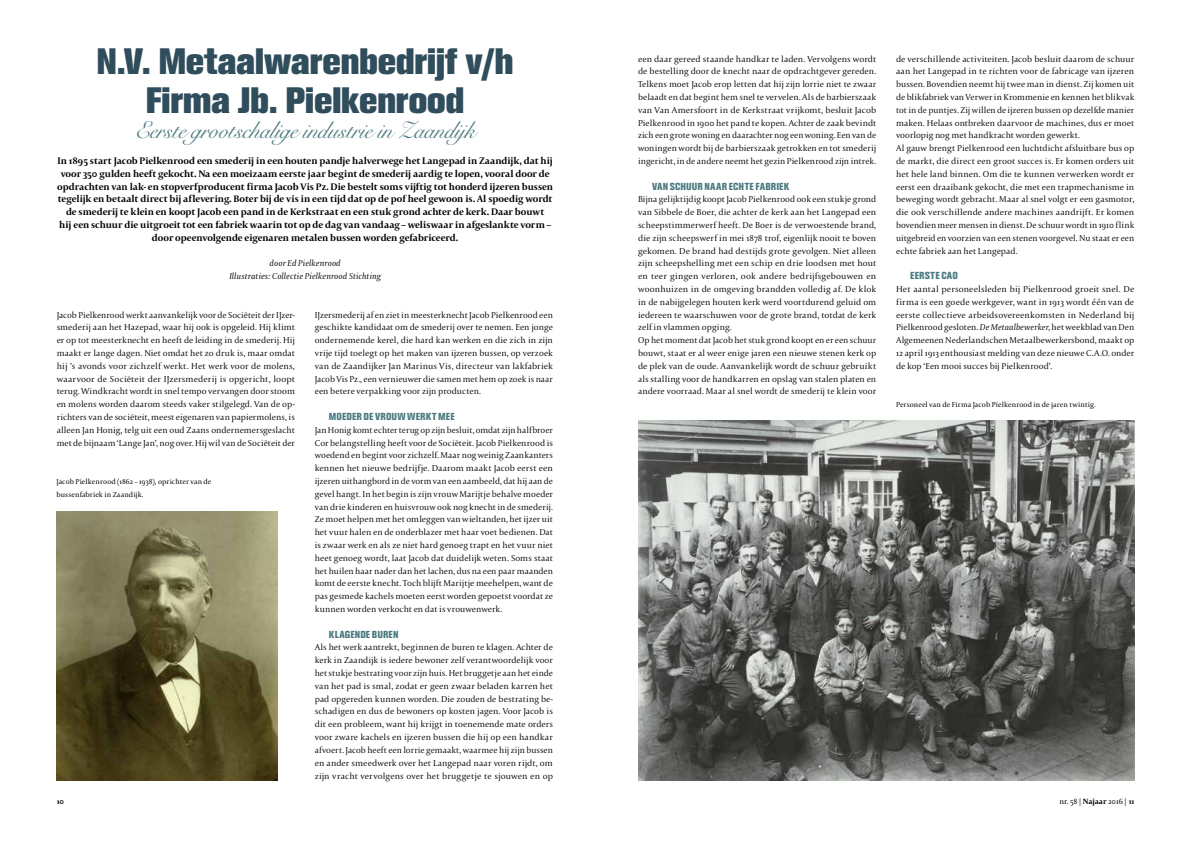
<style>
.page{position:relative;width:1191px;height:842px;background:#fff}
.page>*{position:absolute;margin:0;border:0;box-sizing:border-box;transform-origin:0 0}
.t1{font:36px/38.4px "Ad Grotesk SB Ext Bol Con";letter-spacing:-.02em;color:#304d5c;text-align:center}
.t2{font:24px "Judith";color:#497a7f}
.t3{font:700 10px/12.8px "Capitolium Os F";letter-spacing:-.005em;color:#000;text-align:center}
.t4{font:10px "Ad Grotesk SB Bol Con";letter-spacing:.01em;color:#497a7f}
.t5{font:300 9px/12.8px "Capitolium Os F";letter-spacing:.005em;color:#000;text-align:justify}
.t6{font:italic 9px/12.8px "Capitolium Os F";letter-spacing:.015em;color:#000;text-align:center}
.t7{font:8px "Capitolium Os F";color:#000}
.t8{font:700 8px "Capitolium Os F";color:#000}
.t9{font:7.5px/12.8px "Capitolium Os F";letter-spacing:.01em;color:#000}
.s1{font-weight:400;font-style:italic}
.s2{font-weight:700}
</style>
<div class="page">
<img style="left:57px;top:511px;width:220px;height:269px">
<img style="left:638px;top:421px;width:496px;height:359px">
<h1 class="t1" style="left:96px;top:45px;width:419px">N.V. Metaalwarenbedrijf v/h<br>Firma Jb. Pielkenrood</h1>
<h2 class="t2" style="left:135px;top:117px;width:348px">Eerste grootschalige industrie in Zaandijk</h2>
<p class="t3" style="left:57px;top:154px;width:497px">In 1895 start Jacob Pielkenrood een smederij in een houten pandje halverwege het Langepad in Zaandijk, dat hij voor 350 gulden heeft gekocht. Na een moeizaam eerste jaar begint de smederij aardig te lopen, vooral door de opdrachten van lak- en stopverfproducent firma Jacob Vis Pz. Die bestelt soms vijftig tot honderd ijzeren bussen tegelijk en betaalt direct bij aflevering. Boter bij de vis in een tijd dat op de pof heel gewoon is. Al spoedig wordt de smederij te klein en koopt Jacob een pand in de Kerkstraat en een stuk grond achter de kerk. Daar bouwt<br>hij een schuur die uitgroeit tot een fabriek waarin tot op de dag van vandaag – weliswaar in afgeslankte vorm – door opeenvolgende eigenaren metalen bussen worden gefabriceerd.</p>
<p class="t6" style="left:229px;top:257px;width:153px">door Ed Pielkenrood<br>Illustraties: Collectie Pielkenrood Stichting</p>
<p class="t5" style="left:57px;top:308px;width:240px">Jacob Pielkenrood werkt aanvankelijk voor de Sociëteit der IJzer&shy;smederij aan het Hazepad, waar hij ook is opgeleid. Hij klimt er op tot meesterknecht en heeft de leiding in de smederij. Hij maakt er lange dagen. Niet omdat het zo druk is, maar omdat hij ’s avonds voor zichzelf werkt. Het werk voor de molens, waarvoor de Sociëteit der IJzersmederij is opgericht, loopt terug. Windkracht wordt in snel tempo vervangen door stoom en molens worden daarom steeds vaker stilgelegd. Van de op&shy;richters van de sociëteit, meest eigenaren van papiermolens, is alleen Jan Honig, telg uit een oud Zaans ondernemersgeslacht met de bijnaam ‘Lange Jan’, nog over. Hij wil van de Sociëteit der</p>
<p class="t5" style="left:315px;top:308px;width:240px">IJzersmederij af en ziet in meesterknecht Jacob Pielkenrood een geschikte kandidaat om de smederij over te nemen. Een jonge ondernemende kerel, die hard kan werken en die zich in zijn vrije tijd toelegt op het maken van ijzeren bussen, op verzoek van de Zaandijker Jan Marinus Vis, directeur van lakfabriek Jacob Vis Pz., een vernieuwer die samen met hem op zoek is naar een betere verpakking voor zijn producten.</p>
<p class="t4" style="left:329px;top:411px;width:127px">MOEDER DE VROUW WERKT MEE</p>
<p class="t5" style="left:315px;top:424px;width:240px">Jan Honig komt echter terug op zijn besluit, omdat zijn halfbroer Cor belangstelling heeft voor de Sociëteit. Jacob Pielkenrood is woedend en begint voor zichzelf. Maar nog weinig Zaankanters kennen het nieuwe bedrijfje. Daarom maakt Jacob eerst een ijzeren uithangbord in de vorm van een aambeeld, dat hij aan de gevel hangt. In het begin is zijn vrouw Marijtje behalve moeder van drie kinderen en huisvrouw ook nog knecht in de smederij.<br>Ze moet helpen met het omleggen van wieltanden, het ijzer uit het vuur halen en de onderblazer met haar voet bedienen. Dat is zwaar werk en als ze niet hard genoeg trapt en het vuur niet heet genoeg wordt, laat Jacob dat duidelijk weten. Soms staat het huilen haar nader dan het lachen, dus na een paar maanden komt de eerste knecht. Toch blijft Marijtje meehelpen, want de pas gesmede kachels moeten eerst worden gepoetst voordat ze kunnen worden verkocht en dat is vrouwenwerk.</p>
<p class="t4" style="left:329px;top:628px;width:71px">KLAGENDE BUREN</p>
<p class="t5" style="left:315px;top:641px;width:240px">Als het werk aantrekt, beginnen de buren te klagen. Achter de kerk in Zaandijk is iedere bewoner zelf verantwoordelijk voor het stukje bestrating voor zijn huis. Het bruggetje aan het einde van het pad is smal, zodat er geen zwaar beladen karren het pad opgereden kunnen worden. Die zouden de bestrating be&shy;schadigen en dus de bewoners op kosten jagen. Voor Jacob is dit een probleem, want hij krijgt in toenemende mate orders voor zware kachels en ijzeren bussen die hij op een handkar afvoert. Jacob heeft een lorrie gemaakt, waarmee hij zijn bussen en ander smeedwerk over het Langepad naar voren rijdt, om zijn vracht vervolgens over het bruggetje te sjouwen en op</p>
<p class="t9" style="left:57px;top:475px;width:156px">Jacob Pielkenrood (1862 – 1938), oprichter van de bussenfabriek in Zaandijk.</p>
<p class="t5" style="left:638px;top:52px;width:240px">een daar gereed staande handkar te laden. Vervolgens wordt de bestelling door de knecht naar de opdrachtgever gereden.<br>Telkens moet Jacob erop letten dat hij zijn lorrie niet te zwaar belaadt en dat begint hem snel te vervelen. Als de barbierszaak van Van Amersfoort in de Kerkstraat vrijkomt, besluit Jacob Pielkenrood in 1900 het pand te kopen. Achter de zaak bevindt zich een grote woning en daarachter nog een woning. Een van de woningen wordt bij de barbierszaak getrokken en tot smederij ingericht, in de andere neemt het gezin Pielkenrood zijn intrek.</p>
<p class="t4" style="left:652px;top:180px;width:139px">VAN SCHUUR NAAR ECHTE FABRIEK</p>
<p class="t5" style="left:638px;top:193px;width:240px;text-align:left">Bijna gelijktijdig koopt Jacob Pielkenrood ook een stukje grond van Sibbele de Boer, die achter de kerk aan het Langepad een scheepstimmerwerf heeft. De Boer is de verwoestende brand, die zijn scheepswerf in mei 1878 trof, eigenlijk nooit te boven gekomen. De brand had destijds grote gevolgen. Niet alleen zijn scheepshelling met een schip en drie loodsen met hout en teer gingen verloren, ook andere bedrijfsgebouwen en woonhuizen in de omgeving brandden volledig af. De klok in de nabijgelegen houten kerk werd voortdurend geluid om iedereen te waarschuwen voor de grote brand, totdat de kerk zelf in vlammen opging.<br>Op het moment dat Jacob het stuk grond koopt en er een schuur bouwt, staat er al weer enige jaren een nieuwe stenen kerk op de plek van de oude. Aanvankelijk wordt de schuur gebruikt als stalling voor de handkarren en opslag van stalen platen en andere voorraad. Maar al snel wordt de smederij te klein voor</p>
<p class="t5" style="left:896px;top:52px;width:240px;text-align:left">de verschillende activiteiten. Jacob besluit daarom de schuur aan het Langepad in te richten voor de fabricage van ijzeren bussen. Bovendien neemt hij twee man in dienst. Zij komen uit de blikfabriek van Verwer in Krommenie en kennen het blikvak tot in de puntjes. Zij willen de ijzeren bussen op dezelfde manier maken. Helaas ontbreken daarvoor de machines, dus er moet voorlopig nog met handkracht worden gewerkt.<br>Al gauw brengt Pielkenrood een luchtdicht afsluitbare bus op de markt, die direct een groot succes is. Er komen orders uit het hele land binnen. Om die te kunnen verwerken wordt er eerst een draaibank gekocht, die met een trapmechanisme in beweging wordt gebracht. Maar al snel volgt er een gasmotor, die ook verschillende andere machines aandrijft. Er komen bovendien meer mensen in dienst. De schuur wordt in 1910 flink uitgebreid en voorzien van een stenen voorgevel. Nu staat er een echte fabriek aan het Langepad.</p>
<p class="t4" style="left:910px;top:270px;width:49px">EERSTE CAO</p>
<p class="t5" style="left:896px;top:283px;width:240px">Het aantal personeelsleden bij Pielkenrood groeit snel. De firma is een goede werkgever, want in 1913 wordt één van de eerste collectieve arbeidsovereenkomsten in Nederland bij Pielkenrood gesloten. <span class="s1">De Metaalbewerker,</span> het weekblad van Den Algemeenen Nederlandschen Metaalbewerkersbond, maakt op 12 april 1913 enthousiast melding van deze nieuwe C.A.O. onder de kop ‘Een mooi succes bij Pielkenrood’.</p>
<p class="t9" style="left:896px;top:398px;width:201px">Personeel van de Firma Jacob Pielkenrood in de jaren twintig.</p>
<p class="t8" style="left:57px;top:797px;width:9px">10</p>
<p class="t7" style="left:1059px;top:797px;width:76px">nr. 58 | <span class="s2">Najaar</span> 2016 | <span class="s2">11</span></p>
</div>
